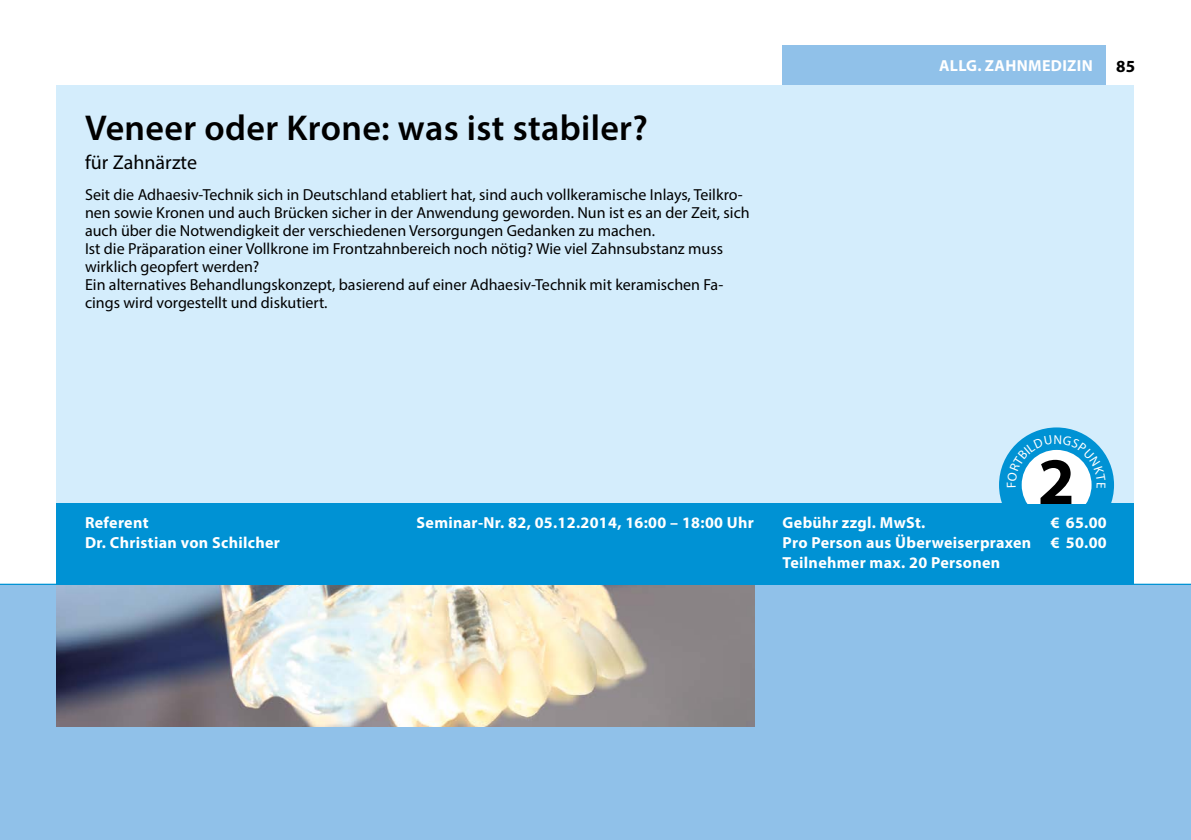
<style>
.page{position:relative;width:1191px;height:840px;background:#fff}
.page>*{position:absolute;margin:0;border:0;box-sizing:border-box;transform-origin:0 0}
.t1{font:700 67px "Myriad Pro";color:#000}
.t2{font:600 36px "Myriad Pro";letter-spacing:.01em;color:#000}
.t3{font:20px "Myriad Pro";color:#000}
.t4{font:700 17px "Myriad Pro";color:#000}
.t5{font:16px/18px "Myriad Pro";color:#000}
.t6{font:700 16px/20px "Myriad Pro";letter-spacing:.02em;color:#fff;text-align:justify}
</style>
<div class="page">
<div style="left:782px;top:45px;width:324px;height:543px;background:#90c1e9"></div>
<div style="left:57px;top:85px;width:1077px;height:500px;background:#d4edfc"></div>
<div style="left:0;top:584px;width:1191px;height:255px;background:#90c1e9"></div>
<img style="left:57px;top:584px;width:697px;height:142px">
<div style="left:57px;top:503px;width:1077px;height:81px;background:#0092d4"></div>
<hr style="left:0;top:583px;width:1191px;height:1px;background:#0092d4">
<svg style="left:999px;top:427px;width:115px;height:76px"></svg>
<h2 class="t2" style="left:85px;top:105px;width:564px">Veneer oder Krone: was ist stabiler?</h2>
<p class="t3" style="left:85px;top:150px;width:113px">für Zahnärzte</p>
<p class="t5" style="left:85px;top:185px;width:666px">Seit die Adhaesiv-Technik sich in Deutschland etabliert hat, sind auch vollkeramische Inlays, Teilkro&shy;nen sowie Kronen und auch Brücken sicher in der Anwendung geworden. Nun ist es an der Zeit, sich auch über die Notwendigkeit der verschiedenen Versorgungen Gedanken zu machen.<br>Ist die Präparation einer Vollkrone im Frontzahnbereich noch nötig? Wie viel Zahnsubstanz muss wirklich geopfert werden?<br>Ein alternatives Behandlungskonzept, basierend auf einer Adhaesiv-Technik mit keramischen Fa&shy;cings wird vorgestellt und diskutiert.</p>
<p class="t6" style="left:939px;top:55px;width:155px">ALLG. ZAHNMEDIZIN</p>
<p class="t4" style="left:1116px;top:55px;width:20px">85</p>
<p class="t6" style="left:85px;top:512px;width:65px">Referent</p>
<p class="t6" style="left:416px;top:512px;width:339px">Seminar-Nr. 82, 05.12.2014, 16:00 – 18:00 Uhr</p>
<p class="t6" style="left:85px;top:532px;width:196px">Dr. Christian von Schilcher</p>
<h1 class="t1" style="left:1037px;top:437px;width:39px">2</h1>
<p class="t6" style="left:782px;top:512px;width:144px">Gebühr zzgl. MwSt.</p>
<p class="t6" style="left:782px;top:512px;width:325px;text-indent:268px">€ 65.00<br>Pro Person aus Überweiserpraxen € 50.00<br>Teilnehmer max. 20 Personen</p>
</div>
